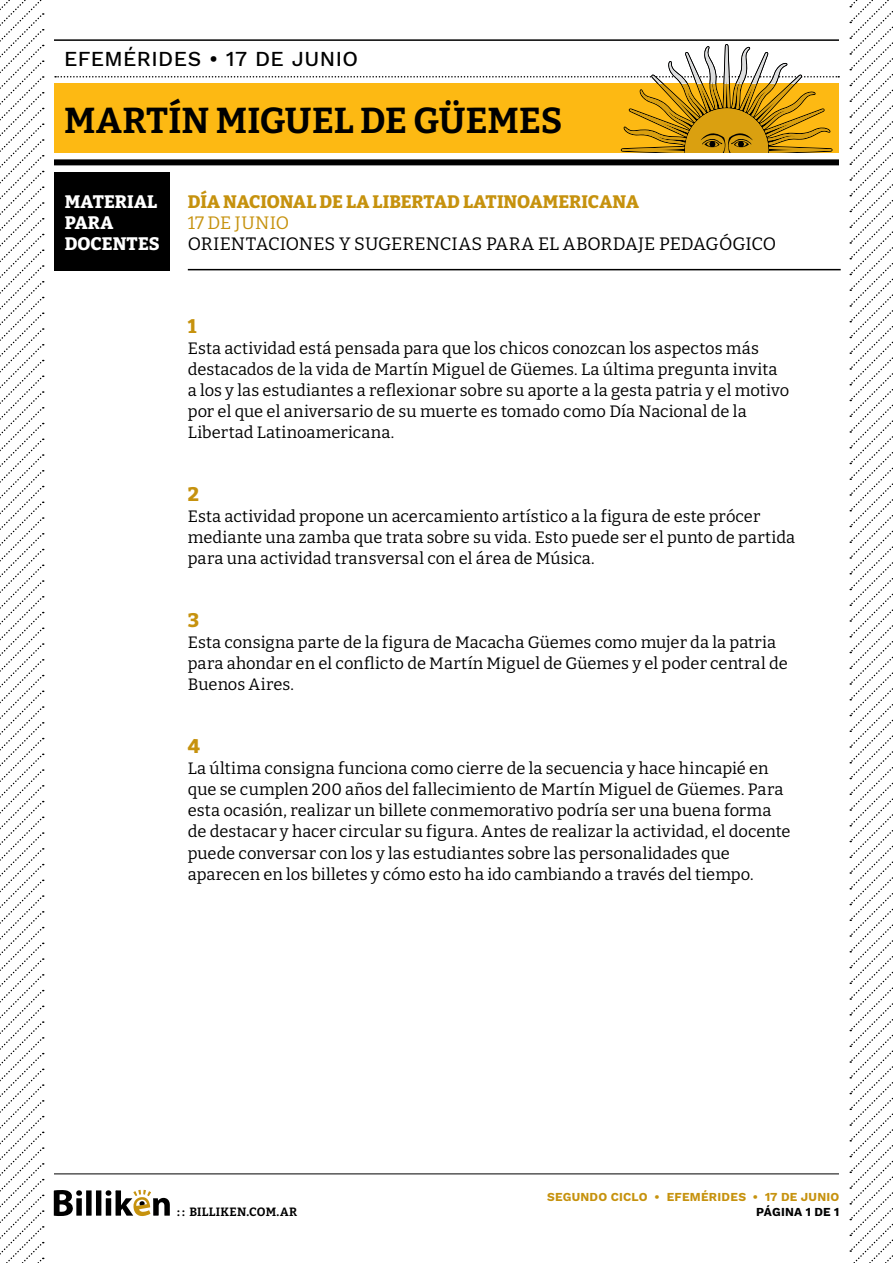
<style>
.page{position:relative;width:893px;height:1263px;background:#fff}
.page>*{position:absolute;margin:0;border:0;box-sizing:border-box;transform-origin:0 0}
.t1{font:700 36px "Bitter";letter-spacing:-.005em;color:#000}
.t2{font:500 21px "Work Sans";letter-spacing:.02em;color:#000}
.t3{font:800 19.5px "Bitter";color:#c6920e}
.t4{font:18px "Bitter";color:#000}
.t5{font:800 18px "Bitter";letter-spacing:-.005em;color:#c6920e}
.t6{font:800 18px/21px "Bitter";letter-spacing:.01em;color:#fff}
.t7{font:18px "Bitter";letter-spacing:.005em;color:#c6920e}
.t8{font:16.5px/21px "Bitter";color:#000}
.t9{font:700 12px "Work Sans";letter-spacing:.02em;color:#c6920e}
.t10{font:700 12px "Bitter";letter-spacing:.02em;color:#000}
.t11{font:700 12px "Work Sans";letter-spacing:.02em;color:#000}
</style>
<div class="page">
<hr style="left:54px;top:39px;width:785px;height:2px;background:#000">
<svg style="left:54px;top:1190px;width:116px;height:26px"></svg>
<hr style="left:54px;top:1173px;width:785px;height:1px;background:#000">
<div style="left:54px;top:159px;width:785px;height:6px;background:#000"></div>
<svg style="left:55px;top:44px;width:784px;height:116px"></svg>
<div style="left:54px;top:172px;width:116px;height:98px;background:#000"></div>
<hr style="left:188px;top:269px;width:653px;height:1px;background:#000">
<svg style="left:849px;top:0;width:44px;height:1263px"></svg>
<svg style="left:0;top:0;width:44px;height:1263px"></svg>
<p class="t2" style="left:64px;top:43px;width:296px">EFEMÉRIDES • 17 DE JUNIO</p>
<h1 class="t1" style="left:64px;top:98px;width:500px">MARTÍN MIGUEL DE GÜEMES</h1>
<p class="t6" style="left:65px;top:191px;width:96px">MATERIAL<br>PARA<br>DOCENTES</p>
<p class="t5" style="left:188px;top:191px;width:453px">DÍA NACIONAL DE LA LIBERTAD LATINOAMERICANA</p>
<p class="t7" style="left:188px;top:212px;width:103px">17 DE JUNIO</p>
<p class="t4" style="left:188px;top:233px;width:590px">ORIENTACIONES Y SUGERENCIAS PARA EL ABORDAJE PEDAGÓGICO</p>
<p class="t3" style="left:188px;top:314px;width:10px">1</p>
<p class="t8" style="left:188px;top:338px;width:603px">Esta actividad está pensada para que los chicos conozcan los aspectos más destacados de la vida de Martín Miguel de Güemes. La última pregunta invita a los y las estudiantes a reflexionar sobre su aporte a la gesta patria y el motivo por el que el aniversario de su muerte es tomado como Día Nacional de la Libertad Latinoamericana.</p>
<p class="t3" style="left:188px;top:482px;width:13px">2</p>
<p class="t8" style="left:188px;top:506px;width:609px">Esta actividad propone un acercamiento artístico a la figura de este prócer mediante una zamba que trata sobre su vida. Esto puede ser el punto de partida para una actividad transversal con el área de Música.</p>
<p class="t3" style="left:188px;top:608px;width:13px">3</p>
<p class="t8" style="left:188px;top:632px;width:601px">Esta consigna parte de la figura de Macacha Güemes como mujer da la patria para ahondar en el conflicto de Martín Miguel de Güemes y el poder central de<br>Buenos Aires.</p>
<p class="t3" style="left:188px;top:734px;width:14px">4</p>
<p class="t8" style="left:188px;top:758px;width:604px">La última consigna funciona como cierre de la secuencia y hace hincapié en que se cumplen 200 años del fallecimiento de Martín Miguel de Güemes. Para esta ocasión, realizar un billete conmemorativo podría ser una buena forma de destacar y hacer circular su figura. Antes de realizar la actividad, el docente puede conversar con los y las estudiantes sobre las personalidades que aparecen en los billetes y cómo esto ha ido cambiando a través del tiempo.</p>
<p class="t10" style="left:177px;top:1204px;width:121px">: : BILLIKEN.COM.AR</p>
<p class="t9" style="left:547px;top:1187px;width:294px">SEGUNDO CICLO • EFEMÉRIDES • 17 DE JUNIO</p>
<p class="t11" style="left:756px;top:1202px;width:85px">PÁGINA 1 DE 1</p>
</div>
